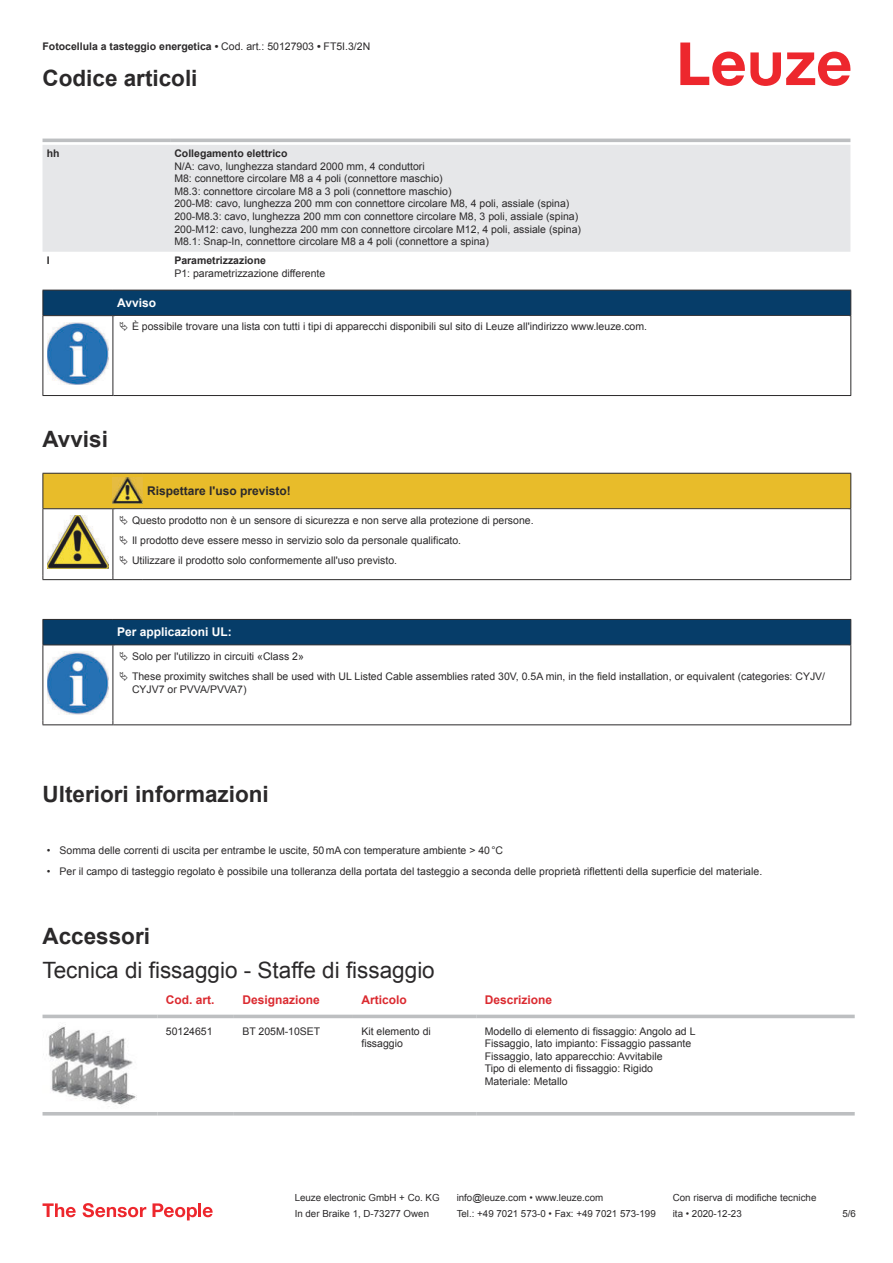
<style>
.page{position:relative;width:893px;height:1263px;background:#fff}
.page>*{position:absolute;margin:0;border:0;box-sizing:border-box;transform-origin:0 0}
.t1{font:700 22.5px "Arial";color:#2b292a}
.t2{font:22.5px "Arial";color:#2b292a}
.t3{font:700 12px "Arial";color:#db2a30}
.t4{font:700 12px "Arial";color:#fff}
.t5{font:700 12px "Arial";color:#2b292a}
.t6{font:10.5px/12.6px "Arial";color:#2b292a}
.t7{font:700 10.5px "Arial";color:#2b292a}
.t8{font:9.75px "Arial";color:#2b292a}
.s1{font-weight:400}
</style>
<div class="page">
<svg style="left:680px;top:43px;width:170px;height:43px"></svg>
<svg style="left:43px;top:138px;width:807px;height:1px"></svg>
<div style="left:43px;top:145px;width:807px;height:107px;background:#e6e7e9"></div>
<hr style="left:43px;top:139px;width:127px;height:3px;background:#bdbfc1">
<hr style="left:170px;top:139px;width:680px;height:3px;background:#bdbfc1">
<svg style="left:43px;top:1014px;width:812px;height:102px"></svg>
<hr style="left:43px;top:1015px;width:114px;height:3px;background:#bdbfc1">
<hr style="left:157px;top:1015px;width:77px;height:3px;background:#bdbfc1">
<hr style="left:234px;top:1015px;width:119px;height:3px;background:#bdbfc1">
<hr style="left:353px;top:1015px;width:123px;height:3px;background:#bdbfc1">
<hr style="left:476px;top:1015px;width:379px;height:3px;background:#bdbfc1">
<hr style="left:43px;top:1112px;width:114px;height:3px;background:#bdbfc1">
<hr style="left:157px;top:1112px;width:77px;height:3px;background:#bdbfc1">
<hr style="left:234px;top:1112px;width:119px;height:3px;background:#bdbfc1">
<hr style="left:353px;top:1112px;width:123px;height:3px;background:#bdbfc1">
<hr style="left:476px;top:1112px;width:379px;height:3px;background:#bdbfc1">
<img style="left:43px;top:1022px;width:97px;height:87px">
<svg style="left:43px;top:1203px;width:33px;height:14px"></svg>
<svg style="left:83px;top:1203px;width:63px;height:14px"></svg>
<svg style="left:153px;top:1203px;width:44px;height:17px"></svg>
<hr style="left:198px;top:1203px;width:3px;height:14px;background:#ed272d">
<svg style="left:203px;top:1207px;width:10px;height:10px"></svg>
<div style="left:43px;top:290px;width:808px;height:26px;background:#063d69"></div>
<hr style="left:113px;top:315px;width:738px;height:1px;background:#2b292a">
<hr style="left:43px;top:316px;width:1px;height:75px;background:#2b292a">
<hr style="left:113px;top:316px;width:1px;height:75px;background:#2b292a">
<hr style="left:850px;top:316px;width:1px;height:75px;background:#2b292a">
<hr style="left:43px;top:395px;width:70px;height:1px;background:#2b292a">
<hr style="left:113px;top:395px;width:738px;height:1px;background:#2b292a">
<img style="left:47px;top:322px;width:61px;height:63px">
<hr style="left:43px;top:579px;width:70px;height:1px;background:#2b292a">
<hr style="left:113px;top:579px;width:30px;height:1px;background:#2b292a">
<hr style="left:143px;top:579px;width:708px;height:1px;background:#2b292a">
<hr style="left:43px;top:645px;width:1px;height:75px;background:#2b292a">
<hr style="left:113px;top:645px;width:1px;height:75px;background:#2b292a">
<hr style="left:850px;top:645px;width:1px;height:75px;background:#2b292a">
<hr style="left:43px;top:724px;width:70px;height:1px;background:#2b292a">
<hr style="left:113px;top:724px;width:738px;height:1px;background:#2b292a">
<img style="left:47px;top:699px;width:58px;height:15px">
<svg style="left:43px;top:473px;width:808px;height:106px"></svg>
<svg style="left:43px;top:619px;width:808px;height:80px"></svg>
<p class="t7" style="left:43px;top:43px;width:329px">Fotocellula a tasteggio energetica • <span class="s1">Cod. art.: 50127903</span> • <span class="s1">FT5I.3/2N</span></p>
<h1 class="t1" style="left:43px;top:70px;width:157px">Codice articoli</h1>
<p class="t7" style="left:47px;top:149px;width:14px">hh</p>
<p class="t7" style="left:174px;top:149px;width:115px">Collegamento elettrico</p>
<p class="t6" style="left:174px;top:161px;width:408px">N/A: cavo, lunghezza standard 2000 mm, 4 conduttori<br>M8: connettore circolare M8 a 4 poli (connettore maschio)<br>M8.3: connettore circolare M8 a 3 poli (connettore maschio)<br>200-M8: cavo, lunghezza 200 mm con connettore circolare M8, 4 poli, assiale (spina)<br>200-M8.3: cavo, lunghezza 200 mm con connettore circolare M8, 3 poli, assiale (spina)<br>200-M12: cavo, lunghezza 200 mm con connettore circolare M12, 4 poli, assiale (spina)<br>M8.1: Snap-In, connettore circolare M8 a 4 poli (connettore a spina)</p>
<p class="t7" style="left:47px;top:256px;width:4px">I</p>
<p class="t7" style="left:174px;top:256px;width:93px">Parametrizzazione</p>
<p class="t6" style="left:174px;top:267px;width:152px">P1: parametrizzazione differente</p>
<p class="t4" style="left:117px;top:298px;width:40px">Avviso</p>
<p class="t6" style="left:132px;top:321px;width:517px">È possibile trovare una lista con tutti i tipi di apparecchi disponibili sul sito di Leuze all'indirizzo www.leuze.com.</p>
<h1 class="t1" style="left:43px;top:430px;width:67px">Avvisi</h1>
<p class="t5" style="left:147px;top:486px;width:145px">Rispettare l'uso previsto!</p>
<p class="t6" style="left:132px;top:511px;width:403px;line-height:20.2px">Questo prodotto non è un sensore di sicurezza e non serve alla protezione di persone.<br>Il prodotto deve essere messo in servizio solo da personale qualificato.<br>Utilizzare il prodotto solo conformemente all'uso previsto.</p>
<p class="t4" style="left:117px;top:628px;width:116px">Per applicazioni UL:</p>
<p class="t6" style="left:132px;top:647px;width:695px;line-height:20.2px">Solo per l'utilizzo in circuiti «Class 2»<br>These proximity switches shall be used with UL Listed Cable assemblies rated 30V, 0.5A min, in the field installation, or equivalent (categories: CYJV/</p>
<p class="t6" style="left:132px;top:683px;width:116px">CYJV7 or PVVA/PVVA7)</p>
<h1 class="t1" style="left:43px;top:785px;width:228px">Ulteriori informazioni</h1>
<p class="t6" style="left:47px;top:845px;width:458px">• Somma delle correnti di uscita per entrambe le uscite, 50 mA con temperature ambiente &gt; 40 °C</p>
<p class="t6" style="left:47px;top:866px;width:717px">• Per il campo di tasteggio regolato è possibile una tolleranza della portata del tasteggio a seconda delle proprietà riflettenti della superficie del materiale.</p>
<h1 class="t1" style="left:43px;top:927px;width:109px">Accessori</h1>
<h1 class="t2" style="left:43px;top:961px;width:394px">Tecnica di fissaggio - Staffe di fissaggio</h1>
<p class="t3" style="left:166px;top:995px;width:50px">Cod. art.</p>
<p class="t3" style="left:242px;top:995px;width:79px">Designazione</p>
<p class="t3" style="left:361px;top:995px;width:47px">Articolo</p>
<p class="t3" style="left:485px;top:995px;width:69px">Descrizione</p>
<p class="t6" style="left:166px;top:1026px;width:48px">50124651</p>
<p class="t6" style="left:242px;top:1026px;width:80px">BT 205M-10SET</p>
<p class="t6" style="left:361px;top:1026px;width:71px">Kit elemento di fissaggio</p>
<p class="t6" style="left:485px;top:1026px;width:212px">Modello di elemento di fissaggio: Angolo ad L Fissaggio, lato impianto: Fissaggio passante Fissaggio, lato apparecchio: Avvitabile<br>Tipo di elemento di fissaggio: Rigido Materiale: Metallo</p>
<p class="t8" style="left:295px;top:1194px;width:146px">Leuze electronic GmbH + Co. KG</p>
<p class="t8" style="left:457px;top:1194px;width:148px">info@leuze.com • www.leuze.com</p>
<p class="t8" style="left:673px;top:1194px;width:145px">Con riserva di modifiche tecniche</p>
<p class="t8" style="left:295px;top:1210px;width:136px">In der Braike 1, D-73277 Owen</p>
<p class="t8" style="left:457px;top:1210px;width:201px">Tel.: +49 7021 573-0 • Fax: +49 7021 573-199</p>
<p class="t8" style="left:673px;top:1210px;width:70px">ita • 2020-12-23</p>
<p class="t8" style="left:842px;top:1210px;width:15px">5 /6</p>
</div>
